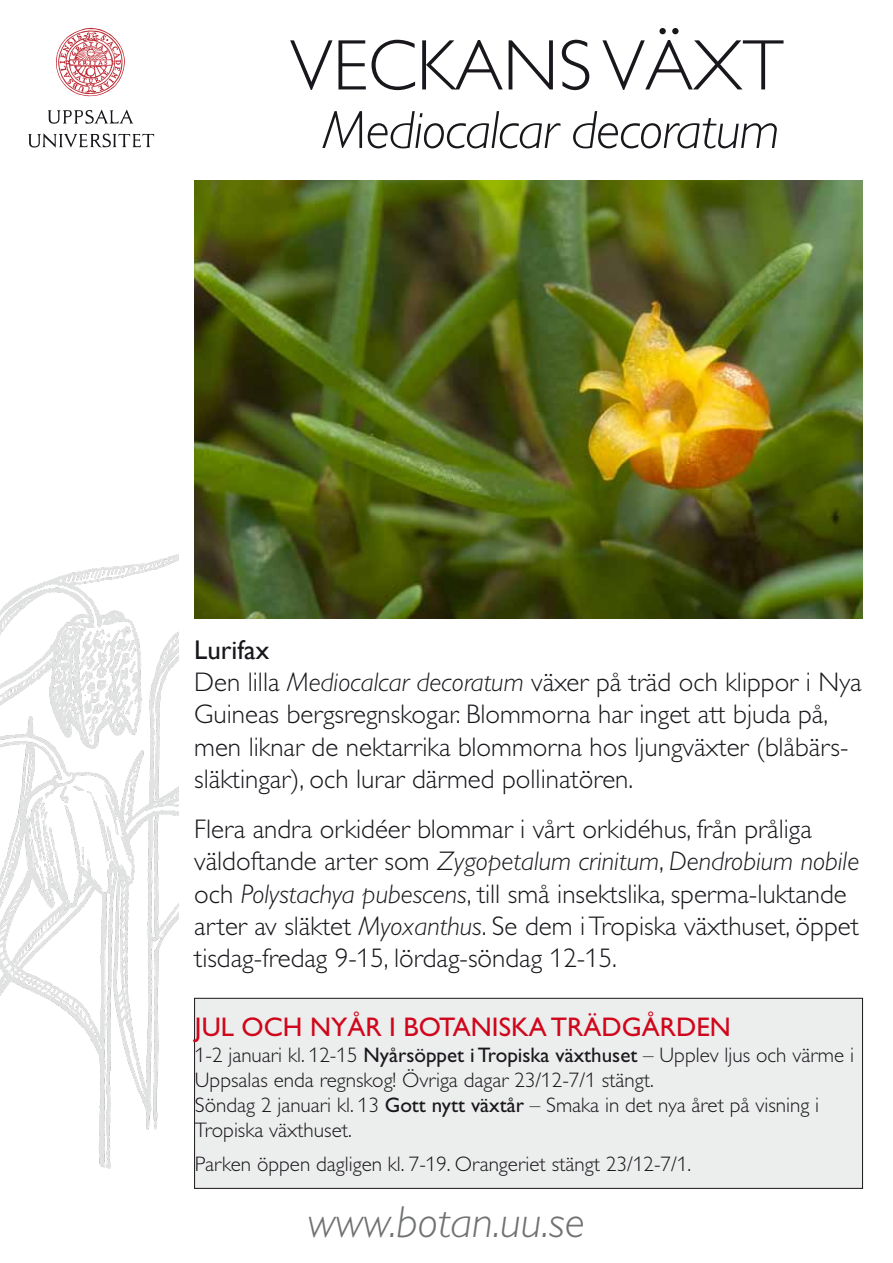
<style>
.page{position:relative;width:893px;height:1263px;background:#fff}
.page>*{position:absolute;margin:0;border:0;box-sizing:border-box;transform-origin:0 0}
.t1{font:300 72px "Gill Alt One";color:#1a171c}
.t2{font:italic 300 54px "Gill Alt One";letter-spacing:-.02em;color:#1a171c}
.t3{font:italic 300 45px "Gill Alt One";color:#707172}
.t4{font:300 27px/32.4px "Gill Alt One";color:#1a171c}
.t5{font:27px "Gill Alt One";color:#d0071c}
.t6{font:27px "Gill Sans";color:#1a171c}
.t7{font:300 21px/25.2px "Gill Alt One";color:#1a171c}
.s1{font-style:italic}
.s2{font-weight:400}
</style>
<div class="page">
<div style="left:195px;top:998px;width:667px;height:190px;background:#eceded"></div>
<div style="left:194px;top:998px;width:669px;height:191px;border:1px solid #1a171c"></div>
<svg style="left:48px;top:110px;width:85px;height:14px"></svg>
<svg style="left:28px;top:133px;width:126px;height:15px"></svg>
<svg style="left:56px;top:28px;width:69px;height:68px"></svg>
<img style="left:0;top:554px;width:179px;height:615px">
<img style="left:194px;top:180px;width:669px;height:439px">
<h1 class="t1" style="left:290px;top:25px;width:495px">VECKANS VÄXT</h1>
<h1 class="t2" style="left:323px;top:100px;width:458px">Mediocalcar decoratum</h1>
<p class="t6" style="left:194px;top:634px;width:77px">Lurifax</p>
<p class="t4" style="left:194px;top:666px;width:669px">Den lilla <span class="s1">Mediocalcar decoratum</span> växer på träd och klippor i Nya Guineas bergsregnskogar. Blommorna har inget att bjuda på, men liknar de nektarrika blommorna hos ljungväxter (blåbärs&shy;släktingar), och lurar därmed pollinatören.</p>
<p class="t4" style="left:194px;top:812px;width:667px">Flera andra orkidéer blommar i vårt orkidéhus, från pråliga väldoftande arter som <span class="s1">Zygopetalum crinitum</span>, <span class="s1">Dendrobium nobile </span>och <span class="s1">Polystachya pubescens</span>, till små insektslika, sperma-luktande arter av släktet <span class="s1">Myoxanthus</span>. Se dem i Tropiska växthuset, öppet tisdag-fredag 9-15, lördag-söndag 12-15.</p>
<p class="t5" style="left:195px;top:1012px;width:537px">JUL OCH NYÅR I BOTANISKA TRÄDGÅRDEN</p>
<p class="t7" style="left:195px;top:1042px;width:661px">1-2 januari kl. 12-15 <span class="s2">Nyårsöppet i Tropiska växthuset</span> – Upplev ljus och värme i Uppsalas enda regnskog! Övriga dagar 23/12-7/1 stängt.<br>Söndag 2 januari kl. 13 <span class="s2">Gott nytt växtår</span> – Smaka in det nya året på visning i Tropiska växthuset.</p>
<p class="t7" style="left:195px;top:1151px;width:498px">Parken öppen dagligen kl. 7-19. Orangeriet stängt 23/12-7/1.</p>
<p class="t3" style="left:308px;top:1197px;width:279px">www.botan.uu.se</p>
</div>
